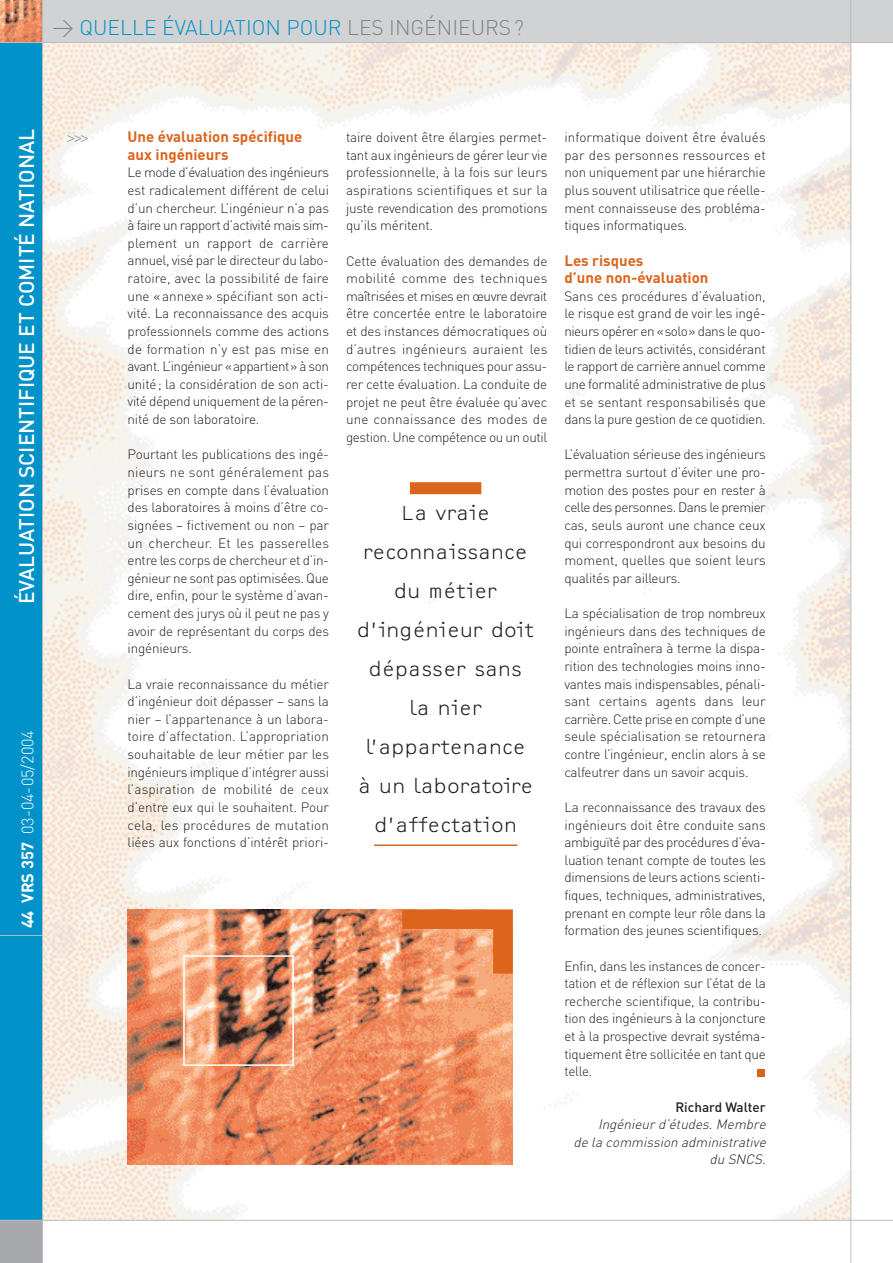
<style>
.page{position:relative;width:893px;height:1263px;background:#fff}
.page>*{position:absolute;margin:0;border:0;box-sizing:border-box;transform-origin:0 0}
.t1{font:300 21px/39px "OCRF";letter-spacing:-.015em;color:#231f20;text-align:center}
.t2{font:500 21px "DIN";color:#fff}
.t3{font:300 21px "DIN";color:#0092c8}
.t4{font:300 16.5px "DIN";color:#fff}
.t5{font:700 15px/17.7px "DIN";color:#dc641c}
.t6{font:300 13.5px/17.7px "DIN";letter-spacing:-.02em;color:#231f20;text-align:justify}
.t7{font:italic 300 13.5px/17.7px "DIN";color:#231f20;text-align:right}
.t8{font:500 13.5px "DIN";color:#231f20}
.t9{font:300 13.5px "Helvetica";color:#939598}
.s1{color:#808285}
.s2{font-weight:700}
</style>
<div class="page">
<img style="left:43px;top:43px;width:807px;height:1177px">
<div style="left:757px;top:1069px;width:7px;height:7px;background:#dc641c"></div>
<img style="left:128px;top:910px;width:385px;height:254px">
<div style="left:0;top:0;width:43px;height:1263px;background:#0092c8"></div>
<div style="left:0;top:1220px;width:43px;height:43px;background:#a8a9ad"></div>
<div style="left:0;top:0;width:892px;height:43px;background:#d1d2d4"></div>
<img style="left:0;top:0;width:42px;height:42px">
<hr style="left:0;top:935px;width:43px;height:1px;background:#bcbdc0">
<hr style="left:0;top:1220px;width:892px;height:1px;background:#bcbdc0">
<hr style="left:850px;top:0;width:1px;height:1263px;background:#bcbdc0">
<hr style="left:0;top:42px;width:892px;height:1px;background:#bcbdc0">
<hr style="left:42px;top:0;width:1px;height:1263px;background:#bcbdc0">
<div style="left:410px;top:482px;width:71px;height:12px;background:#dc641c"></div>
<hr style="left:374px;top:844px;width:143px;height:2px;background:#dc641c">
<div style="left:183px;top:955px;width:111px;height:111px;border:2px solid #fff"></div>
<svg style="left:402px;top:910px;width:111px;height:64px;background:#e6844c"></svg>
<h1 class="t3" style="left:53px;top:20px;width:473px"><span class="s1">&gt;</span> QUELLE ÉVALUATION POUR <span class="s1">LES INGÉNIEURS?</span></h1>
<h1 class="t2" style="left:19px;top:604px;width:477px;rotate:-90deg">ÉVALUATION SCIENTIFIQUE ET COMITÉ NATIONAL</h1>
<p class="t9" style="left:66px;top:132px;width:24px">&gt;&gt;&gt;</p>
<p class="t4" style="left:22px;top:928px;width:200px;rotate:-90deg"><span class="s2">44 VRS 357</span> 03-04-05/2004</p>
<p class="t5" style="left:128px;top:130px;width:176px">Une évaluation spécifique aux ingénieurs</p>
<p class="t6" style="left:128px;top:165px;width:203px">Le mode d’évaluation des ingénieurs est radicalement différent de celui d’un chercheur. L’ingénieur n’a pas à faire un rapport d’activité mais sim&shy;plement un rapport de carrière annuel, visé par le directeur du labo&shy;ratoire, avec la possibilité de faire une «annexe» spécifiant son acti&shy;vité. La reconnaissance des acquis professionnels comme des actions de formation n’y est pas mise en avant. L’ingénieur «appartient» à son unité; la considération de son acti&shy;vité dépend uniquement de la péren&shy;nité de son laboratoire.</p>
<p class="t6" style="left:128px;top:447px;width:203px">Pourtant les publications des ingé&shy;nieurs ne sont généralement pas prises en compte dans l’évaluation des laboratoires à moins d’être co&shy;signées – fictivement ou non – par un chercheur. Et les passerelles entre les corps de chercheur et d’in&shy;génieur ne sont pas optimisées. Que dire, enfin, pour le système d’avan&shy;cement des jurys où il peut ne pas y avoir de représentant du corps des ingénieurs.</p>
<p class="t6" style="left:128px;top:676px;width:203px">La vraie reconnaissance du métier d’ingénieur doit dépasser – sans la nier – l’appartenance à un labora&shy;toire d’affectation. L’appropriation souhaitable de leur métier par les ingénieurs implique d’intégrer aussi l’aspiration de mobilité de ceux d’entre eux qui le souhaitent. Pour cela, les procédures de mutation liées aux fonctions d’intérêt priori-</p>
<p class="t6" style="left:346px;top:130px;width:203px">taire doivent être élargies permet&shy;tant aux ingénieurs de gérer leur vie professionnelle, à la fois sur leurs aspirations scientifiques et sur la juste revendication des promotions qu’ils méritent.</p>
<p class="t6" style="left:346px;top:253px;width:203px">Cette évaluation des demandes de mobilité comme des techniques maîtrisées et mises en œuvre devrait être concertée entre le laboratoire et des instances démocratiques où d’autres ingénieurs auraient les compétences techniques pour assu&shy;rer cette évaluation. La conduite de projet ne peut être évaluée qu’avec une connaissance des modes de gestion. Une compétence ou un outil</p>
<h1 class="t1" style="left:357px;top:495px;width:179px">La vraie reconnaissance du métier d’ingénieur doit dépasser sans la nier l’appartenance à un laboratoire d’affectation</h1>
<p class="t6" style="left:564px;top:130px;width:203px">informatique doivent être évalués par des personnes ressources et non uniquement par une hiérarchie plus souvent utilisatrice que réelle&shy;ment connaisseuse des probléma&shy;tiques informatiques.</p>
<p class="t5" style="left:564px;top:253px;width:146px">Les risques<br>d’une non-évaluation</p>
<p class="t6" style="left:564px;top:289px;width:203px">Sans ces procédures d’évaluation, le risque est grand de voir les ingé&shy;nieurs opérer en «solo» dans le quo&shy;tidien de leurs activités, considérant le rapport de carrière annuel comme une formalité administrative de plus et se sentant responsabilisés que dans la pure gestion de ce quotidien.</p>
<p class="t6" style="left:564px;top:447px;width:203px">L’évaluation sérieuse des ingénieurs permettra surtout d’éviter une pro&shy;motion des postes pour en rester à celle des personnes. Dans le premier cas, seuls auront une chance ceux qui correspondront aux besoins du moment, quelles que soient leurs qualités par ailleurs.</p>
<p class="t6" style="left:564px;top:606px;width:203px">La spécialisation de trop nombreux ingénieurs dans des techniques de pointe entraînera à terme la dispa&shy;rition des technologies moins inno&shy;vantes mais indispensables, pénali&shy;sant certains agents dans leur carrière. Cette prise en compte d’une seule spécialisation se retournera contre l’ingénieur, enclin alors à se calfeutrer dans un savoir acquis.</p>
<p class="t6" style="left:564px;top:800px;width:203px">La reconnaissance des travaux des ingénieurs doit être conduite sans ambiguïté par des procédures d’éva&shy;luation tenant compte de toutes les dimensions de leurs actions scienti&shy;fiques, techniques, administratives, prenant en compte leur rôle dans la formation des jeunes scientifiques.</p>
<p class="t6" style="left:564px;top:958px;width:203px">Enfin, dans les instances de concer&shy;tation et de réflexion sur l’état de la recherche scientifique, la contribu&shy;tion des ingénieurs à la conjoncture et à la prospective devrait systéma&shy;tiquement être sollicitée en tant que telle.</p>
<p class="t8" style="left:675px;top:1102px;width:92px">Richard Walter</p>
<p class="t7" style="left:573px;top:1117px;width:196px">Ingénieur d’études.Membre<br>de la commission administrative du SNCS.</p>
</div>
